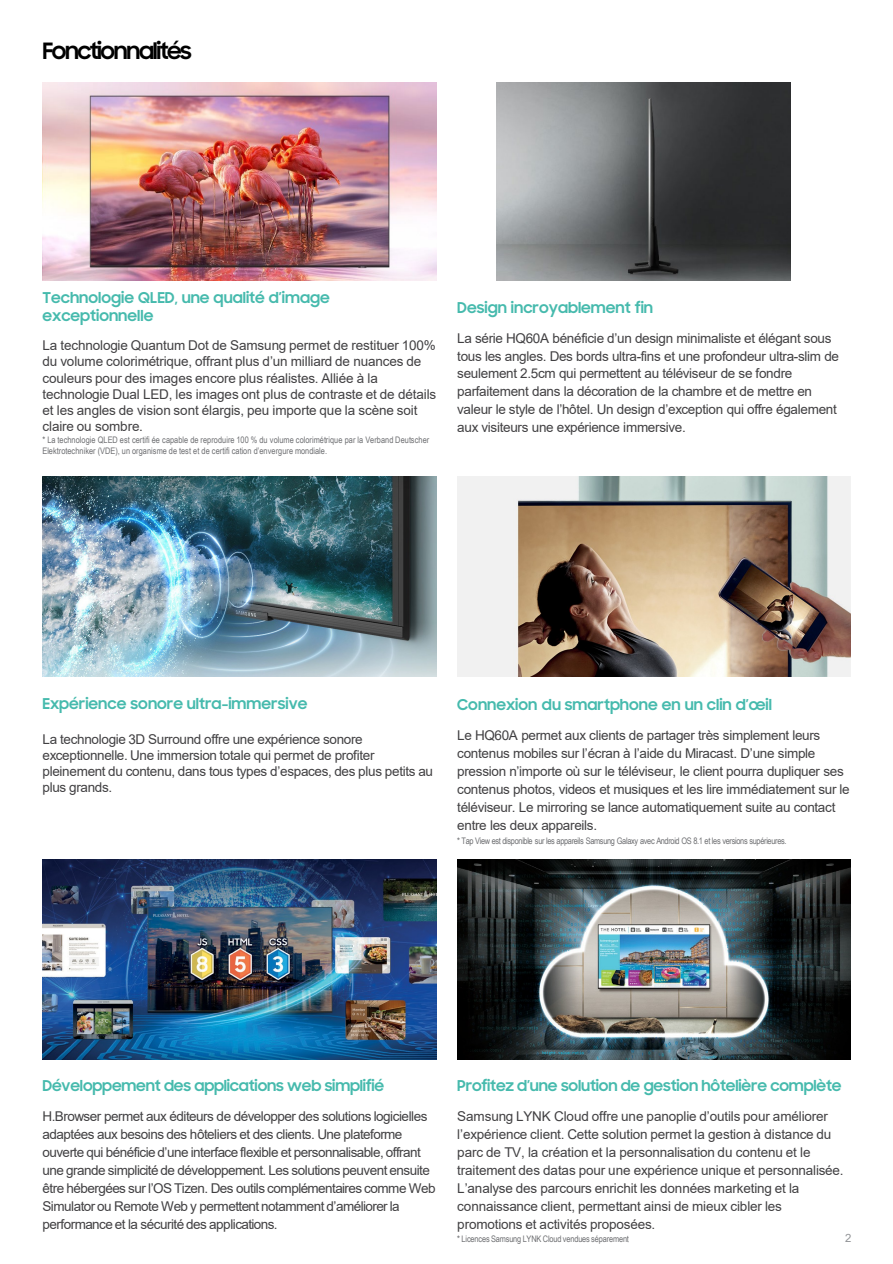
<style>
.page{position:relative;width:893px;height:1264px;background:#fff}
.page>*{position:absolute;margin:0;border:0;box-sizing:border-box;transform-origin:0 0}
.t1{font:700 22.5px "Samsung Sharp Sans";letter-spacing:-.06em;color:#000}
.t2{font:700 15px/18px "Samsung Sharp Sans";letter-spacing:-.005em;color:#46baad}
.t3{font:13.5px/18px "Arial";letter-spacing:-.025em;color:#414042}
.t4{font:11.4px "Arial";color:#939598}
.t5{font:9px/10.6px "Arial Narrow";letter-spacing:-.005em;color:#6d6e71}
.t6{font:9px "Arial Narrow";letter-spacing:-.035em;color:#6d6e71}
</style>
<div class="page">
<img style="left:42px;top:476px;width:394px;height:200px">
<img style="left:457px;top:859px;width:393px;height:199px">
<img style="left:457px;top:476px;width:393px;height:200px">
<img style="left:42px;top:859px;width:394px;height:199px">
<img style="left:42px;top:82px;width:394px;height:199px">
<img style="left:496px;top:82px;width:294px;height:199px">
<p class="t1" style="left:42px;top:34px;width:151px">Fonctionnalités</p>
<p class="t2" style="left:42px;top:288px;width:289px">Technologie QLED, une qualité d’image exceptionnelle</p>
<p class="t3" style="left:42px;top:337px;width:395px;line-height:16.2px">La technologie Quantum Dot de Samsung permet de restituer 100% du volume colorimétrique, offrant plus d’un milliard de nuances de couleurs pour des images encore plus réalistes. Alliée à la technologie Dual LED, les images ont plus de contraste et de détails et les angles de vision sont élargis, peu importe que la scène soit claire ou sombre.</p>
<p class="t5" style="left:42px;top:434px;width:388px">* La technologie QLED est certifi ée capable de reproduire 100 % du volume colorimétrique par la Verband Deutscher<br>Elektrotechniker (VDE), un organisme de test et de certifi cation d’envergure mondiale.</p>
<p class="t2" style="left:457px;top:298px;width:197px">Design incroyablement fin</p>
<p class="t3" style="left:457px;top:329px;width:383px">La série HQ60A bénéficie d’un design minimaliste et élégant sous tous les angles. Des bords ultra-fins et une profondeur ultra-slim de seulement 2.5cm qui permettent au téléviseur de se fondre parfaitement dans la décoration de la chambre et de mettre en valeur le style de l’hôtel. Un design d’exception qui offre également aux visiteurs une expérience immersive.</p>
<p class="t2" style="left:42px;top:693px;width:266px">Expérience sonore ultra-immersive</p>
<p class="t3" style="left:42px;top:730px;width:392px;line-height:16.2px">La technologie 3D Surround offre une expérience sonore exceptionnelle. Une immersion totale qui permet de profiter pleinement du contenu, dans tous types d’espaces, des plus petits au plus grands.</p>
<p class="t2" style="left:457px;top:694px;width:316px">Connexion du smartphone en un clin d’œil</p>
<p class="t3" style="left:457px;top:726px;width:394px">Le HQ60A permet aux clients de partager très simplement leurs contenus mobiles sur l’écran à l’aide du Miracast. D’une simple pression n’importe où sur le téléviseur, le client pourra dupliquer ses contenus photos, videos et musiques et les lire immédiatement sur le téléviseur. Le mirroring se lance automatiquement suite au contact entre les deux appareils.</p>
<p class="t6" style="left:457px;top:833px;width:331px">* Tap View est disponible sur les appareils Samsung Galaxy avec Android OS 8.1 et les versions supérieures.</p>
<p class="t2" style="left:42px;top:1075px;width:343px">Développement des applications web simplifié</p>
<p class="t3" style="left:42px;top:1106px;width:394px">H.Browser permet aux éditeurs de développer des solutions logicielles adaptées aux besoins des hôteliers et des clients. Une plateforme ouverte qui bénéficie d’une interface flexible et personnalisable, offrant une grande simplicité de développement. Les solutions peuvent ensuite être hébergées sur l’OS Tizen. Des outils complémentaires comme Web Simulator ou Remote Web y permettent notamment d’améliorer la performance et la sécurité des applications.</p>
<p class="t2" style="left:457px;top:1075px;width:385px">Profitez d’une solution de gestion hôtelière complète</p>
<p class="t3" style="left:457px;top:1106px;width:388px">Samsung LYNK Cloud offre une panoplie d’outils pour améliorer l’expérience client. Cette solution permet la gestion à distance du parc de TV, la création et la personnalisation du contenu et le traitement des datas pour une expérience unique et personnalisée.<br>L’analyse des parcours enrichit les données marketing et la connaissance client, permettant ainsi de mieux cibler les promotions et activités proposées.</p>
<p class="t5" style="left:457px;top:1233px;width:173px">* Licences Samsung LYNK Cloud vendues séparement</p>
<p class="t4" style="left:845px;top:1230px;width:8px">2</p>
</div>
